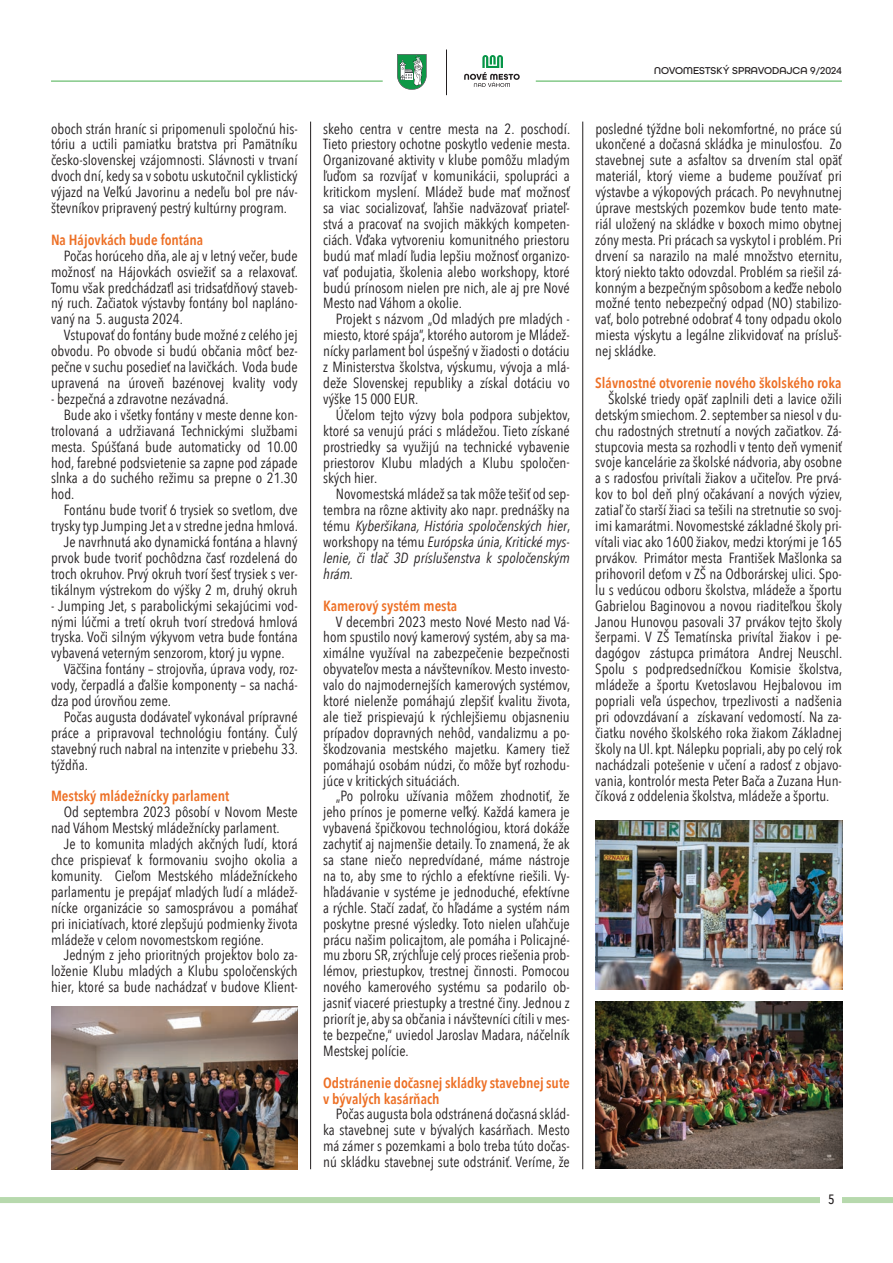
<style>
.page{position:relative;width:893px;height:1263px;background:#fff}
.page>*{position:absolute;margin:0;border:0;box-sizing:border-box;transform-origin:0 0}
.t1{font:14.7px/15.9px "Avenir Next Condensed";color:#231f20;text-align:justify}
.t2{font:italic 14.7px/15.9px "Avenir Next Condensed";color:#231f20;text-align:justify}
.t3{font:600 14.7px/15.9px "Avenir Next Condensed";color:#ed7026}
.t4{font:500 13.5px "Avenir Next Condensed";color:#231f20}
.t5{font:500 10.5px "All Round Gothic";color:#231f20}
.s1{font-style:normal}
</style>
<div class="page">
<hr style="left:536px;top:81px;width:306px;height:1px;background:#47ae4d">
<hr style="left:51px;top:81px;width:332px;height:1px;background:#47ae4d">
<div style="left:0;top:1197px;width:893px;height:6px;background:#b7d9ad"></div>
<div style="left:821px;top:1189px;width:21px;height:16px;background:#fff"></div>
<hr style="left:446px;top:50px;width:1px;height:45px;background:#231f20">
<svg style="left:397px;top:54px;width:30px;height:36px"></svg>
<svg style="left:464px;top:55px;width:56px;height:32px"></svg>
<hr style="left:310px;top:122px;width:1px;height:1047px;background:#231f20">
<hr style="left:582px;top:122px;width:1px;height:1047px;background:#231f20">
<img style="left:595px;top:821px;width:247px;height:168px">
<img style="left:51px;top:1007px;width:247px;height:162px">
<img style="left:595px;top:1001px;width:247px;height:167px">
<p class="t1" style="left:51px;top:120px;width:248px">oboch strán hraníc si pripomenuli spoločnú his&shy;tóriu a uctili pamiatku bratstva pri Pamätníku česko-slovenskej vzájomnosti. Slávnosti v trvaní dvoch dní, kedy sa v sobotu uskutočnil cyklistický výjazd na Veľkú Javorinu a nedeľu bol pre náv&shy;števníkov pripravený pestrý kultúrny program.</p>
<p class="t3" style="left:51px;top:231px;width:154px">Na Hájovkách bude fontána</p>
<p class="t1" style="left:51px;top:247px;width:249px;text-indent:13px">Počas horúceho dňa, ale aj v letný večer, bude možnosť na Hájovkách osviežiť sa a relaxovať.<br>Tomu však predchádzaťl asi tridsaťdňový staveb&shy;ný ruch. Začiatok výstavby fontány bol napláno&shy;vaný na 5. augusta 2024.</p>
<p class="t1" style="left:51px;top:326px;width:248px;text-indent:13px">Vstupovať do fontány bude možné z celého jej obvodu. Po obvode si budú občania môcť bez&shy;pečne v suchu posedieť na lavičkách. Voda bude upravená na úroveň bazénovej kvality vody</p>
<p class="t1" style="left:51px;top:390px;width:179px">- bezpečná a zdravotne nezávadná.</p>
<p class="t1" style="left:64px;top:406px;width:235px">Bude ako i všetky fontány v meste denne kon-</p>
<p class="t1" style="left:51px;top:422px;width:248px">trolovaná a udržiavaná Technickými službami</p>
<p class="t1" style="left:51px;top:438px;width:248px">mesta. Spúšťaná bude automaticky od 10.00</p>
<p class="t1" style="left:51px;top:454px;width:248px">hod, farebné podsvietenie sa zapne pod západe</p>
<p class="t1" style="left:51px;top:470px;width:248px">slnka a do suchého režimu sa prepne o 21.30</p>
<p class="t1" style="left:51px;top:485px;width:25px">hod.</p>
<p class="t1" style="left:64px;top:501px;width:235px">Fontánu bude tvoriť 6 trysiek so svetlom, dve</p>
<p class="t1" style="left:51px;top:517px;width:249px">trysky typ Jumping Jet a v stredne jedna hmlová.</p>
<p class="t1" style="left:64px;top:533px;width:235px">Je navrhnutá ako dynamická fontána a hlavný</p>
<p class="t1" style="left:51px;top:549px;width:248px">prvok bude tvoriť pochôdzna časť rozdelená do</p>
<p class="t1" style="left:51px;top:565px;width:248px">troch okruhov. Prvý okruh tvorí šesť trysiek s ver-</p>
<p class="t1" style="left:51px;top:581px;width:248px">tikálnym výstrekom do výšky 2 m, druhý okruh</p>
<p class="t1" style="left:51px;top:597px;width:248px">- Jumping Jet, s parabolickými sekajúcimi vod-</p>
<p class="t1" style="left:51px;top:613px;width:248px">nými lúčmi a tretí okruh tvorí stredová hmlová</p>
<p class="t1" style="left:51px;top:629px;width:248px">tryska. Voči silným výkyvom vetra bude fontána</p>
<p class="t1" style="left:51px;top:644px;width:235px">vybavená veterným senzorom, ktorý ju vypne.</p>
<p class="t1" style="left:64px;top:660px;width:235px">Väčšina fontány – strojovňa, úprava vody, roz-</p>
<p class="t1" style="left:51px;top:676px;width:248px">vody, čerpadlá a ďalšie komponenty – sa nachá-</p>
<p class="t1" style="left:51px;top:692px;width:122px">dza pod úrovňou zeme.</p>
<p class="t1" style="left:64px;top:708px;width:235px">Počas augusta dodávateľ vykonával prípravné</p>
<p class="t1" style="left:51px;top:724px;width:248px">práce a pripravoval technológiu fontány. Čulý</p>
<p class="t1" style="left:51px;top:740px;width:249px">stavebný ruch nabral na intenzite v priebehu 33.</p>
<p class="t1" style="left:51px;top:756px;width:38px">týždňa.</p>
<p class="t3" style="left:51px;top:788px;width:180px">Mestský mládežnícky parlament</p>
<p class="t1" style="left:51px;top:803px;width:248px;text-indent:13px">Od septembra 2023 pôsobí v Novom Meste nad Váhom Mestský mládežnícky parlament.</p>
<p class="t1" style="left:51px;top:835px;width:248px;text-indent:13px">Je to komunita mladých akčných ľudí, ktorá chce prispievať k formovaniu svojho okolia a komunity. Cieľom Mestského mládežníckeho parlamentu je prepájať mladých ľudí a mládež&shy;nícke organizácie so samosprávou a pomáhať pri iniciatívach, ktoré zlepšujú podmienky života mládeže v celom novomestskom regióne.</p>
<p class="t1" style="left:51px;top:947px;width:248px;text-indent:13px">Jedným z jeho prioritných projektov bolo za&shy;loženie Klubu mladých a Klubu spoločenských hier, ktoré sa bude nachádzať v budove Klient-</p>
<p class="t1" style="left:323px;top:120px;width:249px">skeho centra v centre mesta na 2. poschodí.<br>Tieto priestory ochotne poskytlo vedenie mesta.<br>Organizované aktivity v klube pomôžu mladým ľuďom sa rozvíjať v komunikácii, spolupráci a kritickom myslení. Mládež bude mať možnosť sa viac socializovať, ľahšie nadväzovať priateľ&shy;stvá a pracovať na svojich mäkkých kompeten&shy;ciách. Vďaka vytvoreniu komunitného priestoru budú mať mladí ľudia lepšiu možnosť organizo&shy;vať podujatia, školenia alebo workshopy, ktoré budú prínosom nielen pre nich, ale aj pre Nové Mesto nad Váhom a okolie.</p>
<p class="t1" style="left:323px;top:311px;width:248px;text-indent:13px">Projekt s názvom „Od mladých pre mladých - miesto, ktoré spája”, ktorého autorom je Mládež&shy;nícky parlament bol úspešný v žiadosti o dotáciu z Ministerstva školstva, výskumu, vývoja a mlá&shy;deže Slovenskej republiky a získal dotáciu vo výške 15 000 EUR.</p>
<p class="t1" style="left:323px;top:406px;width:249px;text-indent:13px">Účelom tejto výzvy bola podpora subjektov, ktoré sa venujú práci s mládežou. Tieto získané prostriedky sa využijú na technické vybavenie priestorov Klubu mladých a Klubu spoločen&shy;ských hier.</p>
<p class="t2" style="left:323px;top:486px;width:249px;text-indent:13px"><span class="s1">Novomestská mládež sa tak môže tešiť od sep&shy;tembra na rôzne aktivity ako napr. prednášky na tému</span> Kyberšikana, História spoločenských hier<span class="s1">, workshopy na tému</span> Európska únia, Kritické mys&shy;lenie, či tlač 3D príslušenstva k spoločenským hrám.</p>
<p class="t3" style="left:323px;top:597px;width:136px">Kamerový systém mesta</p>
<p class="t1" style="left:323px;top:613px;width:249px;text-indent:13px">V decembri 2023 mesto Nové Mesto nad Vá&shy;hom spustilo nový kamerový systém, aby sa ma&shy;ximálne využíval na zabezpečenie bezpečnosti obyvateľov mesta a návštevníkov. Mesto investo&shy;valo do najmodernejších kamerových systémov, ktoré nielenže pomáhajú zlepšiť kvalitu života, ale tiež prispievajú k rýchlejšiemu objasneniu prípadov dopravných nehôd, vandalizmu a po&shy;škodzovania mestského majetku. Kamery tiež pomáhajú osobám núdzi, čo môže byť rozhodu&shy;júce v kritických situáciách.</p>
<p class="t1" style="left:323px;top:788px;width:248px;text-indent:13px">„Po polroku užívania môžem zhodnotiť, že jeho prínos je pomerne veľký. Každá kamera je vybavená špičkovou technológiou, ktorá dokáže zachytiť aj najmenšie detaily. To znamená, že ak sa stane niečo nepredvídané, máme nástroje na to, aby sme to rýchlo a efektívne riešili. Vy&shy;hľadávanie v systéme je jednoduché, efektívne a rýchle. Stačí zadať, čo hľadáme a systém nám poskytne presné výsledky. Toto nielen uľahčuje prácu našim policajtom, ale pomáha i Policajné&shy;mu zboru SR, zrýchľuje celý proces riešenia prob&shy;lémov, priestupkov, trestnej činnosti. Pomocou nového kamerového systému sa podarilo ob&shy;jasniť viaceré priestupky a trestné činy. Jednou z priorít je, aby sa občania i návštevníci cítili v mes&shy;te bezpečne,“ uviedol Jaroslav Madara, náčelník Mestskej polície.</p>
<p class="t3" style="left:323px;top:1074px;width:248px">Odstránenie dočasnej skládky stavebnej sute v bývalých kasárňach</p>
<p class="t1" style="left:323px;top:1106px;width:248px;text-indent:13px">Počas augusta bola odstránená dočasná sklád&shy;ka stavebnej sute v bývalých kasárňach. Mesto má zámer s pozemkami a bolo treba túto dočas&shy;nú skládku stavebnej sute odstrániť. Veríme, že</p>
<p class="t5" style="left:654px;top:64px;width:189px">NOVOMESTSKÝ SPRAVODAJCA 9/2024</p>
<p class="t1" style="left:595px;top:120px;width:249px">posledné týždne boli nekomfortné, no práce sú ukončené a dočasná skládka je minulosťou. Zo stavebnej sute a asfaltov sa drvením stal opäť materiál, ktorý vieme a budeme používať pri výstavbe a výkopových prácach. Po nevyhnutnej úprave mestských pozemkov bude tento mate&shy;riál uložený na skládke v boxoch mimo obytnej zóny mesta. Pri prácach sa vyskytol i problém. Pri drvení sa narazilo na malé množstvo eternitu, ktorý niekto takto odovzdal. Problém sa riešil zá&shy;konným a bezpečným spôsobom a keďže nebolo možné tento nebezpečný odpad (NO) stabilizo&shy;vať, bolo potrebné odobrať 4 tony odpadu okolo miesta výskytu a legálne zlikvidovať na prísluš&shy;nej skládke.</p>
<p class="t3" style="left:595px;top:374px;width:248px">Slávnostné otvorenie nového školského roka</p>
<p class="t1" style="left:595px;top:390px;width:249px;text-indent:13px">Školské triedy opäť zaplnili deti a lavice ožili detským smiechom. 2. september sa niesol v du&shy;chu radostných stretnutí a nových začiatkov. Zá&shy;stupcovia mesta sa rozhodli v tento deň vymeniť svoje kancelárie za školské nádvoria, aby osobne a s radosťou privítali žiakov a učiteľov. Pre prvá&shy;kov to bol deň plný očakávaní a nových výziev, zatiaľ čo starší žiaci sa tešili na stretnutie so svoj&shy;imi kamarátmi. Novomestské základné školy pri&shy;vítali viac ako 1600 žiakov, medzi ktorými je 165 prvákov. Primátor mesta František Mašlonka sa prihovoril deťom v ZŠ na Odborárskej ulici. Spo&shy;lu s vedúcou odboru školstva, mládeže a športu Gabrielou Baginovou a novou riaditeľkou školy Janou Hunovou pasovali 37 prvákov tejto školy šerpami. V ZŠ Tematínska privítal žiakov i pe&shy;dagógov zástupca primátora Andrej Neuschl.<br>Spolu s podpredsedníčkou Komisie školstva, mládeže a športu Kvetoslavou Hejbalovou im popriali veľa úspechov, trpezlivosti a nadšenia pri odovzdávaní a získavaní vedomostí. Na za&shy;čiatku nového školského roka žiakom Základnej školy na Ul. kpt. Nálepku popriali, aby po celý rok nachádzali potešenie v učení a radosť z objavo&shy;vania, kontrolór mesta Peter Bača a Zuzana Hun&shy;číková z oddelenia školstva, mládeže a športu.</p>
<p class="t4" style="left:828px;top:1191px;width:8px">5</p>
</div>
